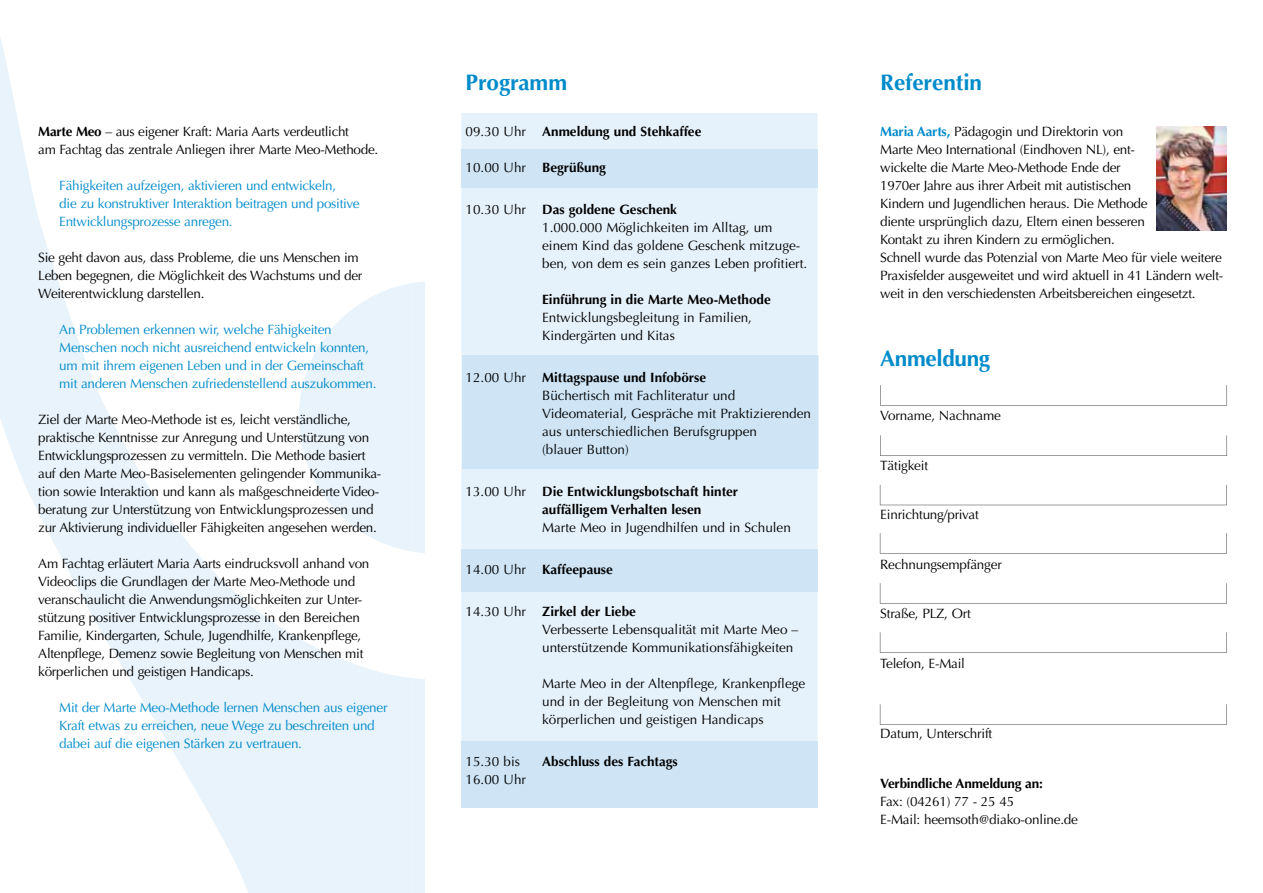
<style>
.page{position:relative;width:1263px;height:893px;background:#fff}
.page>*{position:absolute;margin:0;border:0;box-sizing:border-box;transform-origin:0 0}
.t1{font:700 22.5px "Optima";color:#008bcb}
.t2{font:13.5px/18px "Optima";letter-spacing:-.02em;color:#000}
.t3{font:13.5px/18px "Optima";color:#000}
.t4{font:13.5px/18px "Optima";letter-spacing:-.02em;color:#008bcb}
.t5{font:700 13.5px/18px "Optima";color:#000}
.s1{font-weight:700}
.s2{font-weight:400}
.s3{font-weight:700;color:#008bcb}
</style>
<div class="page">
<div style="left:461px;top:113px;width:356px;height:628px;background:#e6f2fb"></div>
<div style="left:461px;top:149px;width:356px;height:39px;background:#cfe5f6"></div>
<hr style="left:817px;top:355px;width:1px;height:114px;background:#e6f2fb">
<div style="left:462px;top:355px;width:355px;height:114px;background:#cfe5f6"></div>
<div style="left:461px;top:549px;width:356px;height:42px;background:#cfe5f6"></div>
<div style="left:461px;top:741px;width:356px;height:66px;background:#cfe5f6"></div>
<div style="left:412px;top:281px;width:13px;height:272px;background:#e8f3fb"></div>
<svg style="left:0;top:38px;width:412px;height:855px"></svg>
<div style="left:412px;top:678px;width:13px;height:215px;background:#e8f3fb"></div>
<img style="left:1156px;top:126px;width:71px;height:105px">
<svg style="left:880px;top:385px;width:347px;height:20px"></svg>
<svg style="left:880px;top:435px;width:347px;height:21px"></svg>
<svg style="left:880px;top:485px;width:347px;height:20px"></svg>
<svg style="left:880px;top:533px;width:347px;height:20px"></svg>
<svg style="left:880px;top:583px;width:347px;height:21px"></svg>
<svg style="left:880px;top:632px;width:347px;height:21px"></svg>
<svg style="left:880px;top:704px;width:347px;height:21px"></svg>
<p class="t2" style="left:38px;top:122px;width:341px"><span class="s1">Marte Meo</span> – aus eigener Kraft: Maria Aarts verdeutlicht<br>am Fachtag das zentrale Anliegen ihrer Marte Meo-Methode.</p>
<p class="t4" style="left:59px;top:176px;width:302px">Fähigkeiten aufzeigen, aktivieren und entwickeln,<br>die zu konstruktiver Interaktion beitragen und positive<br>Entwicklungsprozesse anregen.</p>
<p class="t2" style="left:38px;top:248px;width:325px">Sie geht davon aus, dass Probleme, die uns Menschen im<br>Leben begegnen, die Möglichkeit des Wachstums und der<br>Weiterentwicklung darstellen.</p>
<p class="t4" style="left:59px;top:320px;width:319px">An Problemen erkennen wir, welche Fähigkeiten Menschen noch nicht ausreichend entwickeln konnten, um mit ihrem eigenen Leben und in der Gemeinschaft mit anderen Menschen zufriedenstellend auszukommen.</p>
<p class="t2" style="left:38px;top:410px;width:345px">Ziel der Marte Meo-Methode ist es, leicht verständliche, praktische Kenntnisse zur Anregung und Unterstützung von Entwicklungsprozessen zu vermitteln. Die Methode basiert auf den Marte Meo-Basiselementen gelingender Kommunika&shy;tion sowie Interaktion und kann als maßgeschneiderte Video&shy;beratung zur Unterstützung von Entwicklungsprozessen und zur Aktivierung individueller Fähigkeiten angesehen werden.</p>
<p class="t2" style="left:38px;top:554px;width:333px">Am Fachtag erläutert Maria Aarts eindrucksvoll anhand von Videoclips die Grundlagen der Marte Meo-Methode und veranschaulicht die Anwendungsmöglichkeiten zur Unter&shy;stützung positiver Entwicklungsprozesse in den Bereichen Familie, Kindergarten, Schule, Jugendhilfe, Krankenpflege, Altenpflege, Demenz sowie Begleitung von Menschen mit körperlichen und geistigen Handicaps.</p>
<p class="t4" style="left:59px;top:698px;width:330px">Mit der Marte Meo-Methode lernen Menschen aus eigener<br>Kraft etwas zu erreichen, neue Wege zu beschreiten und dabei auf die eigenen Stärken zu vertrauen.</p>
<h1 class="t1" style="left:466px;top:69px;width:103px">Programm</h1>
<h1 class="t1" style="left:880px;top:69px;width:103px">Referentin</h1>
<p class="t5" style="left:466px;top:122px;width:237px"><span class="s2">09.30 Uhr</span> Anmeldung und Stehkaffee</p>
<p class="t5" style="left:466px;top:158px;width:142px"><span class="s2">10.00 Uhr</span> Begrüßung</p>
<p class="t3" style="left:542px;top:200px;width:267px;text-indent:-77px">10.30 Uhr <span class="s1">Das goldene Geschenk<br></span>1.000.000 Möglichkeiten im Alltag, um einem Kind das goldene Geschenk mitzuge&shy;ben, von dem es sein ganzes Leben profitiert.</p>
<p class="t5" style="left:542px;top:290px;width:230px">Einführung in die Marte Meo-Methode</p>
<p class="t3" style="left:542px;top:308px;width:211px">Entwicklungsbegleitung in Familien,<br>Kindergärten und Kitas</p>
<p class="t3" style="left:542px;top:368px;width:270px;text-indent:-77px">12.00 Uhr <span class="s1">Mittagspause und Infobörse<br></span>Büchertisch mit Fachliteratur und Videomaterial, Gespräche mit Praktizierenden aus unterschiedlichen Berufsgruppen<br>(blauer Button)</p>
<p class="t5" style="left:542px;top:482px;width:197px;text-indent:-77px"><span class="s2">13.00 Uhr</span> Die Entwicklungsbotschaft hinter auffälligem Verhalten lesen</p>
<p class="t3" style="left:542px;top:518px;width:250px">Marte Meo in Jugendhilfen und in Schulen</p>
<p class="t5" style="left:466px;top:560px;width:149px"><span class="s2">14.00 Uhr</span> Kaffeepause</p>
<p class="t3" style="left:542px;top:602px;width:258px;text-indent:-77px">14.30 Uhr <span class="s1">Zirkel der Liebe<br></span>Verbesserte Lebensqualität mit Marte Meo – unterstützende Kommunikationsfähigkeiten</p>
<p class="t3" style="left:542px;top:674px;width:265px">Marte Meo in der Altenpflege, Krankenpflege und in der Begleitung von Menschen mit körperlichen und geistigen Handicaps</p>
<p class="t2" style="left:466px;top:752px;width:56px">15.30 bis</p>
<p class="t5" style="left:542px;top:752px;width:137px">Abschluss des Fachtags</p>
<p class="t2" style="left:466px;top:770px;width:62px">16.00 Uhr</p>
<p class="t2" style="left:880px;top:122px;width:345px"><span class="s3">Maria Aarts,</span> Pädagogin und Direktorin von<br>Marte Meo International (Eindhoven NL), ent-<br>wickelte die Marte Meo-Methode Ende der<br>1970er Jahre aus ihrer Arbeit mit autistischen<br>Kindern und Jugendlichen heraus. Die Methode<br>diente ursprünglich dazu, Eltern einen besseren<br>Kontakt zu ihren Kindern zu ermöglichen.<br>Schnell wurde das Potenzial von Marte Meo für viele weitere Praxisfelder ausgeweitet und wird aktuell in 41 Ländern welt&shy;weit in den verschiedensten Arbeitsbereichen eingesetzt.</p>
<h1 class="t1" style="left:880px;top:345px;width:111px">Anmeldung</h1>
<p class="t2" style="left:880px;top:407px;width:122px">Vorname, Nachname</p>
<p class="t2" style="left:880px;top:456px;width:49px">Tätigkeit</p>
<p class="t2" style="left:880px;top:506px;width:100px">Einrichtung/privat</p>
<p class="t2" style="left:880px;top:555px;width:123px">Rechnungsempfänger</p>
<p class="t2" style="left:880px;top:605px;width:92px">Straße, PLZ, Ort</p>
<p class="t2" style="left:880px;top:654px;width:86px">Telefon, E-Mail</p>
<p class="t2" style="left:880px;top:725px;width:114px">Datum, Unterschrift</p>
<p class="t5" style="left:880px;top:774px;width:164px">Verbindliche Anmeldung an:</p>
<p class="t2" style="left:880px;top:792px;width:199px">Fax: (04261) 77 - 25 45<br>E-Mail: heemsoth@diako-online.de</p>
</div>
